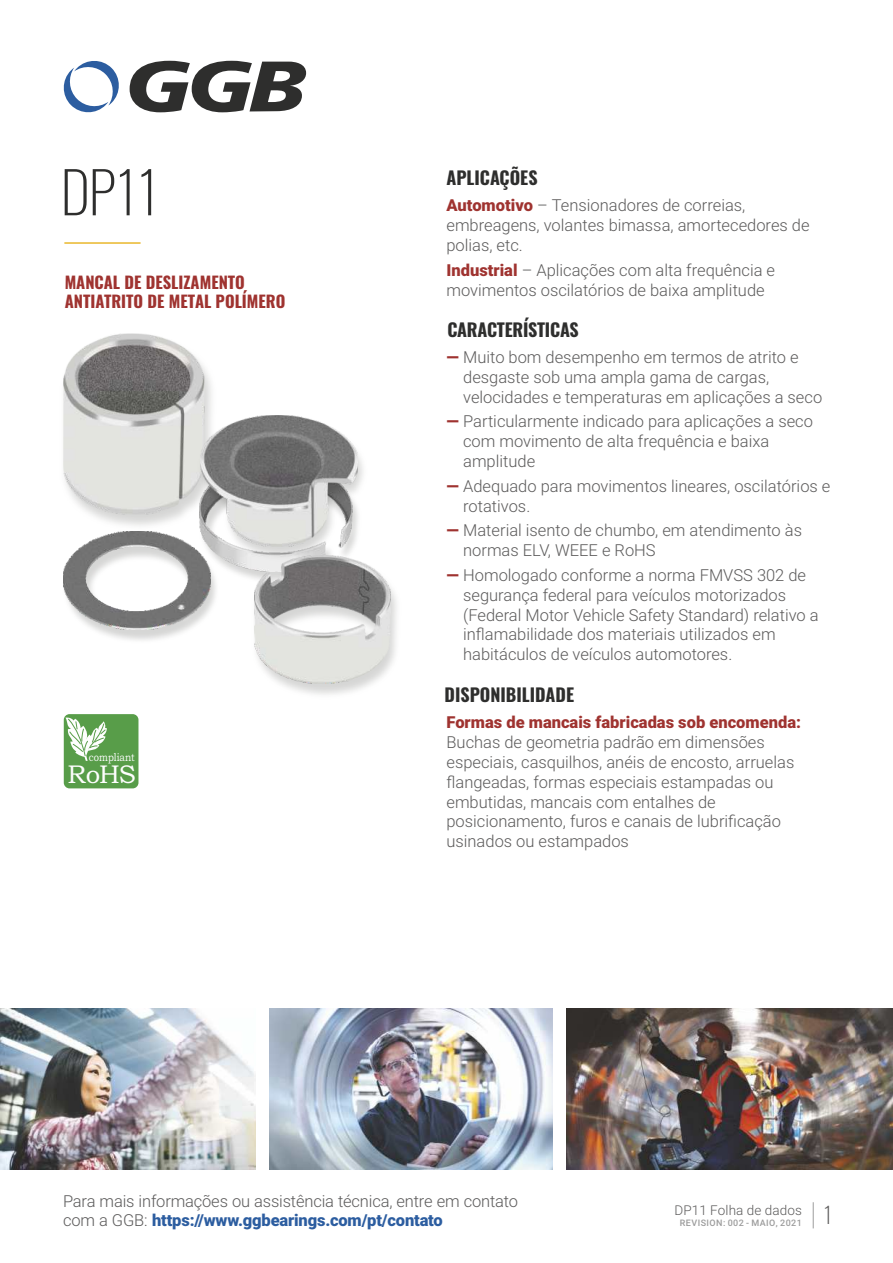
<style>
.page{position:relative;width:893px;height:1263px;background:#fff}
.page>*{position:absolute;margin:0;border:0;box-sizing:border-box;transform-origin:0 0}
.t1{font:200 57px "Oswald";color:#2e2e2d}
.t2{font:25.65px "Bookman Old Style";color:#fefefe}
.t3{font:200 22.5px "Oswald";color:#5c5b5b}
.t4{font:700 18px "Oswald";color:#2e2e2d}
.t5{font:300 16.5px/19.8px "Roboto";color:#5c5b5b}
.t6{font:700 16.5px/19.5px "Oswald";color:#9f3330}
.t7{font:900 16.5px "Roboto";color:#9f3330}
.t8{font:300 13.5px "Roboto";letter-spacing:.01em;color:#5c5b5b}
.t9{font:11.25px "Bookman Old Style";color:#fefefe;scale:.84 1}
.t10{font:500 9px "Roboto";letter-spacing:.05em;color:#9c9c9c}
.s1{font-weight:900;color:#9f3330}
.s2{font-weight:900;color:#2c5da0}
</style>
<div class="page">
<hr style="left:64px;top:242px;width:77px;height:2px;background:#e9b72c">
<svg style="left:63px;top:61px;width:56px;height:52px"></svg>
<svg style="left:130px;top:61px;width:176px;height:51px"></svg>
<img style="left:0;top:1008px;width:256px;height:161px">
<img style="left:269px;top:1008px;width:284px;height:161px">
<img style="left:566px;top:1008px;width:327px;height:161px">
<img style="left:64px;top:334px;width:141px;height:181px">
<img style="left:64px;top:531px;width:147px;height:99px">
<img style="left:193px;top:568px;width:53px;height:22px">
<img style="left:192px;top:411px;width:171px;height:157px">
<img style="left:201px;top:415px;width:156px;height:131px">
<img style="left:246px;top:551px;width:151px;height:144px">
<img style="left:254px;top:556px;width:137px;height:128px">
<div style="left:64px;top:714px;width:74px;height:74px;background:#589d49;border-radius:6px"></div>
<svg style="left:63px;top:717px;width:44px;height:44px"></svg>
<svg style="left:813px;top:1202px;width:1px;height:26px"></svg>
<h1 class="t1" style="left:60px;top:153px;width:100px">DP11</h1>
<p class="t6" style="left:65px;top:272px;width:222px">MANCAL DE DESLIZAMENTO<br>ANTIATRITO DE METAL POLÍMERO</p>
<p class="t9" style="left:89px;top:752px;width:56px">compliant</p>
<h2 class="t2" style="left:67px;top:765px;width:70px">RoHS</h2>
<p class="t4" style="left:446px;top:165px;width:93px">APLICAÇÕES</p>
<p class="t5" style="left:446px;top:197px;width:365px"><span class="s1">Automotivo</span> – Tensionadores de correias, embreagens, volantes bimassa, amortecedores de polias, etc.</p>
<p class="t5" style="left:446px;top:262px;width:330px"><span class="s1">Industrial</span> – Aplicações com alta frequência e movimentos oscilatórios de baixa amplitude</p>
<p class="t4" style="left:447px;top:318px;width:133px">CARACTERÍSTICAS</p>
<p class="t5" style="left:463px;top:349px;width:361px;text-indent:-17px"><span class="s1">—</span> Muito bom desempenho em termos de atrito e desgaste sob uma ampla gama de cargas, velocidades e temperaturas em aplicações a seco</p>
<p class="t5" style="left:463px;top:413px;width:351px;text-indent:-17px"><span class="s1">—</span> Particularmente indicado para aplicações a seco com movimento de alta frequência e baixa amplitude</p>
<p class="t5" style="left:463px;top:478px;width:369px;text-indent:-17px"><span class="s1">—</span> Adequado para movimentos lineares, oscilatórios e rotativos.</p>
<p class="t5" style="left:463px;top:522px;width:340px;text-indent:-17px"><span class="s1">—</span> Material isento de chumbo, em atendimento às normas ELV, WEEE e RoHS</p>
<p class="t5" style="left:463px;top:567px;width:357px;text-indent:-17px"><span class="s1">—</span> Homologado conforme a norma FMVSS 302 de segurança federal para veículos motorizados (Federal Motor Vehicle Safety Standard) relativo a inflamabilidade dos materiais utilizados em habitáculos de veículos automotores.</p>
<p class="t4" style="left:444px;top:682px;width:131px">DISPONIBILIDADE</p>
<p class="t7" style="left:446px;top:716px;width:356px">Formas de mancais fabricadas sob encomenda:</p>
<p class="t5" style="left:446px;top:734px;width:349px">Buchas de geometria padrão em dimensões especiais, casquilhos, anéis de encosto, arruelas flangeadas, formas especiais estampadas ou embutidas, mancais com entalhes de posicionamento, furos e canais de lubrificação usinados ou estampados</p>
<p class="t5" style="left:63px;top:1193px;width:456px">Para mais informações ou assistência técnica, entre em contato com a GGB: <span class="s2">https://www.ggbearings.com/pt/contato</span></p>
<p class="t8" style="left:674px;top:1204px;width:129px">DP11 Folha de dados</p>
<p class="t10" style="left:680px;top:1219px;width:124px">REVISION: 002 - MAIO, 2021</p>
<h3 class="t3" style="left:823px;top:1200px;width:11px">1</h3>
</div>
